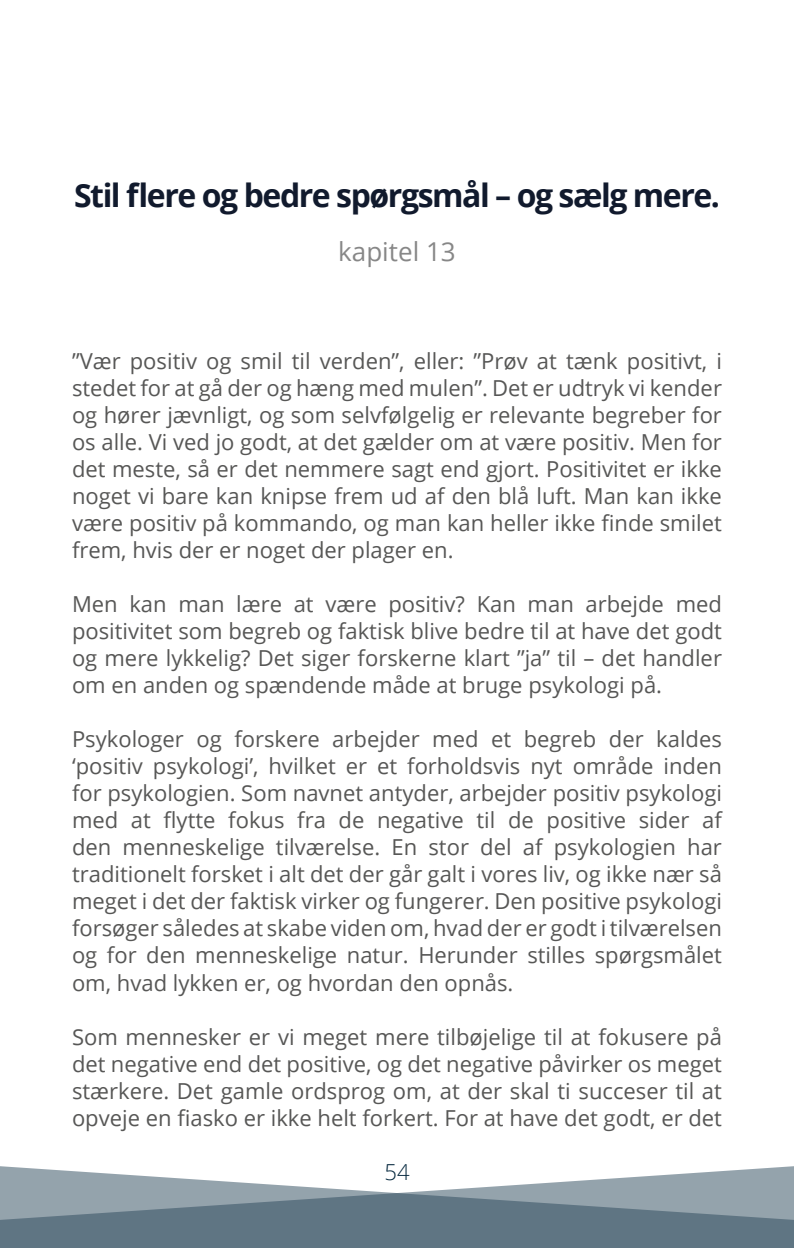
<style>
.page{position:relative;width:794px;height:1248px;background:#fff}
.page>*{position:absolute;margin:0;border:0;box-sizing:border-box;transform-origin:0 0}
.t1{font:700 32px "Open Sans";letter-spacing:-.045em;color:#111a2d}
.t2{font:26px "Open Sans";color:#878787}
.t3{font:22px/27px "Open Sans";color:#575756;text-align:justify}
.t4{font:300 22px "Open Sans";color:#04273d}
</style>
<div class="page">
<svg style="left:0;top:1166px;width:794px;height:81px"></svg>
<h1 class="t1" style="left:74px;top:173px;width:647px">Stil flere og bedre spørgsmål – og sælg mere.</h1>
<p class="t2" style="left:338px;top:234px;width:119px">kapitel 13</p>
<p class="t3" style="left:72px;top:347px;width:651px">”Vær positiv og smil til verden”, eller: ”Prøv at tænk positivt, i stedet for at gå der og hæng med mulen”. Det er udtryk vi kender og hører jævnligt, og som selvfølgelig er relevante begreber for os alle. Vi ved jo godt, at det gælder om at være positiv. Men for det meste, så er det nemmere sagt end gjort. Positivitet er ikke noget vi bare kan knipse frem ud af den blå luft. Man kan ikke være positiv på kommando, og man kan heller ikke finde smilet frem, hvis der er noget der plager en.</p>
<p class="t3" style="left:72px;top:590px;width:651px">Men kan man lære at være positiv? Kan man arbejde med positivitet som begreb og faktisk blive bedre til at have det godt og mere lykkelig? Det siger forskerne klart ”ja” til – det handler om en anden og spændende måde at bruge psykologi på.</p>
<p class="t3" style="left:72px;top:725px;width:651px">Psykologer og forskere arbejder med et begreb der kaldes ‘positiv psykologi’, hvilket er et forholdsvis nyt område inden for psykologien. Som navnet antyder, arbejder positiv psykologi med at flytte fokus fra de negative til de positive sider af den menneskelige tilværelse. En stor del af psykologien har traditionelt forsket i alt det der går galt i vores liv, og ikke nær så meget i det der faktisk virker og fungerer. Den positive psykologi forsøger således at skabe viden om, hvad der er godt i tilværelsen og for den menneskelige natur. Herunder stilles spørgsmålet om, hvad lykken er, og hvordan den opnås.</p>
<p class="t3" style="left:72px;top:1022px;width:651px">Som mennesker er vi meget mere tilbøjelige til at fokusere på det negative end det positive, og det negative påvirker os meget stærkere. Det gamle ordsprog om, at der skal ti succeser til at opveje en fiasko er ikke helt forkert. For at have det godt, er det</p>
<p class="t4" style="left:384px;top:1156px;width:27px">54</p>
</div>
